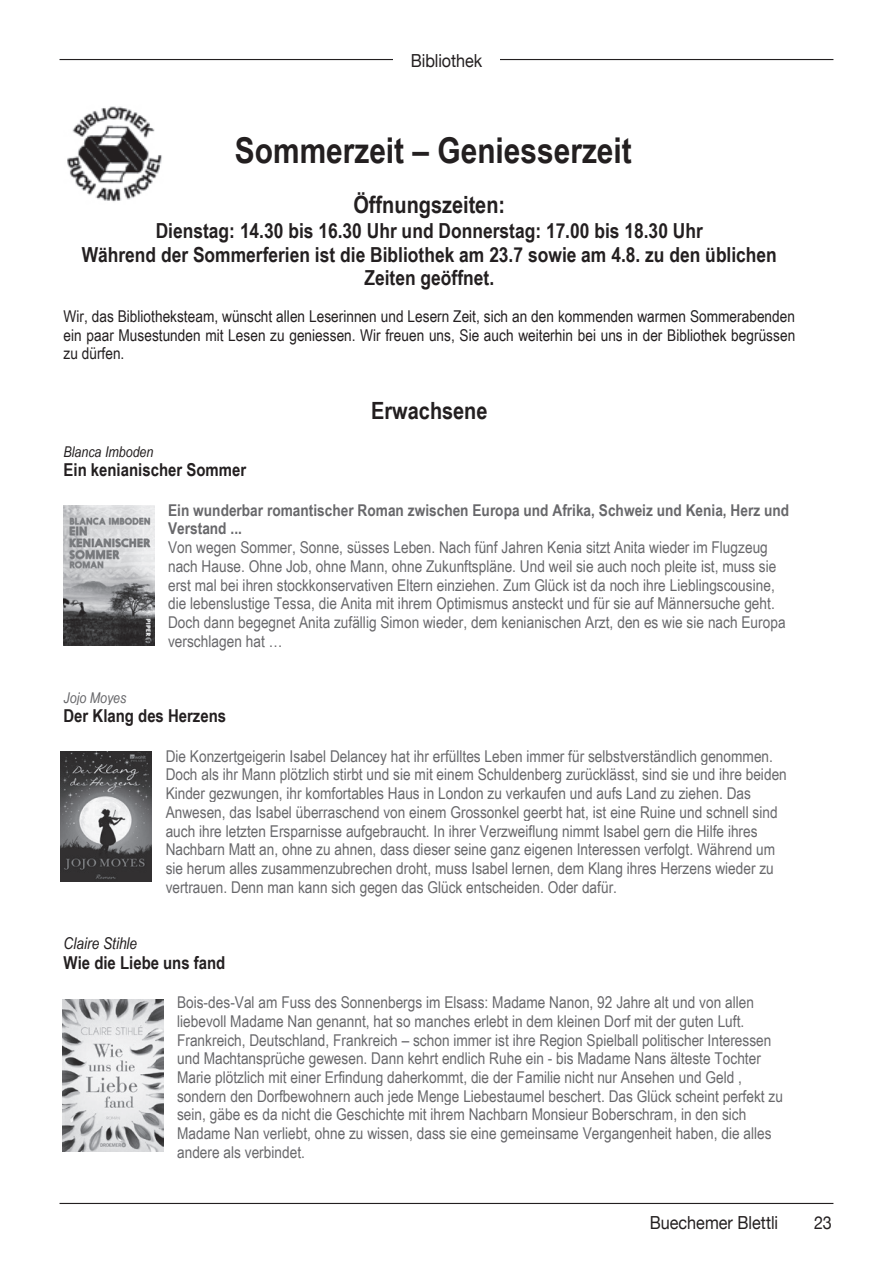
<style>
.page{position:relative;width:893px;height:1263px;background:#fff}
.page>*{position:absolute;margin:0;border:0;box-sizing:border-box;transform-origin:0 0}
.t1{font:700 35.55px "Arial Narrow";color:#231f20}
.t2{font:700 23.7px "Arial Narrow";color:#231f20}
.t3{font:700 20.7px/23.9px "Arial Narrow";color:#231f20;text-align:center}
.t4{font:18px "Helvetica Neue";color:#231f20;scale:.9 1}
.t5{font:700 17.85px "Arial Narrow";color:#231f20}
.t6{font:16.2px/18.8px "Arial Narrow";color:#68686b}
.t7{font:16.2px/18.8px "Arial Narrow";color:#231f20;text-align:justify}
.t8{font:700 16.2px/18.8px "Arial Narrow";color:#68686b}
.t9{font:italic 16.2px "Arial Narrow";color:#231f20}
.t10{font:italic 14.85px "Arial Narrow";color:#231f20}
.t11{font:italic 14.85px "Arial Narrow";color:#68686b}
</style>
<div class="page">
<hr style="left:60px;top:1203px;width:773px;height:1px;background:#231f20">
<hr style="left:60px;top:59px;width:773px;height:1px;background:#231f20">
<div style="left:393px;top:44px;width:107px;height:29px;background:#fff"></div>
<img style="left:63px;top:505px;width:91px;height:140px">
<img style="left:60px;top:751px;width:92px;height:131px">
<img style="left:63px;top:999px;width:100px;height:152px">
<img style="left:67px;top:106px;width:95px;height:96px">
<p class="t4" style="left:411px;top:48px;width:81px">Bibliothek</p>
<h1 class="t1" style="left:235px;top:124px;width:398px">Sommerzeit – Geniesserzeit</h1>
<h2 class="t2" style="left:353px;top:187px;width:153px">Öffnungszeiten:</h2>
<p class="t3" style="left:82px;top:217px;width:697px">Dienstag: 14.30 bis 16.30 Uhr und Donnerstag: 17.00 bis 18.30 Uhr<br>Während der Sommerferien ist die Bibliothek am 23.7 sowie am 4.8. zu den üblichen<br>Zeiten geöffnet.</p>
<p class="t7" style="left:64px;top:306px;width:733px">Wir, das Bibliotheksteam, wünscht allen Leserinnen und Lesern Zeit, sich an den kommenden warmen Sommerabenden ein paar Musestunden mit Lesen zu geniessen. Wir freuen uns, Sie auch weiterhin bei uns in der Bibliothek begrüssen zu dürfen.</p>
<h2 class="t2" style="left:371px;top:393px;width:118px">Erwachsene</h2>
<p class="t10" style="left:64px;top:441px;width:91px">Blanca Imboden</p>
<p class="t5" style="left:64px;top:456px;width:184px">Ein kenianischer Sommer</p>
<p class="t8" style="left:168px;top:500px;width:623px">Ein wunderbar romantischer Roman zwischen Europa und Afrika, Schweiz und Kenia, Herz und<br>Verstand ...</p>
<p class="t6" style="left:168px;top:537px;width:619px">Von wegen Sommer, Sonne, süsses Leben. Nach fünf Jahren Kenia sitzt Anita wieder im Flugzeug nach Hause. Ohne Job, ohne Mann, ohne Zukunftspläne. Und weil sie auch noch pleite ist, muss sie erst mal bei ihren stockkonservativen Eltern einziehen. Zum Glück ist da noch ihre Lieblingscousine, die lebenslustige Tessa, die Anita mit ihrem Optimismus ansteckt und für sie auf Männersuche geht.<br>Doch dann begegnet Anita zufällig Simon wieder, dem kenianischen Arzt, den es wie sie nach Europa verschlagen hat …</p>
<p class="t11" style="left:64px;top:687px;width:64px">Jojo Moyes</p>
<p class="t5" style="left:64px;top:702px;width:164px">Der Klang des Herzens</p>
<p class="t6" style="left:166px;top:746px;width:623px">Die Konzertgeigerin Isabel Delancey hat ihr erfülltes Leben immer für selbstverständlich genommen.<br>Doch als ihr Mann plötzlich stirbt und sie mit einem Schuldenberg zurücklässt, sind sie und ihre beiden Kinder gezwungen, ihr komfortables Haus in London zu verkaufen und aufs Land zu ziehen. Das Anwesen, das Isabel überraschend von einem Grossonkel geerbt hat, ist eine Ruine und schnell sind auch ihre letzten Ersparnisse aufgebraucht. In ihrer Verzweiflung nimmt Isabel gern die Hilfe ihres Nachbarn Matt an, ohne zu ahnen, dass dieser seine ganz eigenen Interessen verfolgt. Während um sie herum alles zusammenzubrechen droht, muss Isabel lernen, dem Klang ihres Herzens wieder zu vertrauen. Denn man kann sich gegen das Glück entscheiden. Oder dafür.</p>
<p class="t9" style="left:64px;top:932px;width:75px">Claire Stihle</p>
<p class="t5" style="left:64px;top:949px;width:163px">Wie die Liebe uns fand</p>
<p class="t6" style="left:177px;top:992px;width:607px">Bois-des-Val am Fuss des Sonnenbergs im Elsass: Madame Nanon, 92 Jahre alt und von allen liebevoll Madame Nan genannt, hat so manches erlebt in dem kleinen Dorf mit der guten Luft.<br>Frankreich, Deutschland, Frankreich – schon immer ist ihre Region Spielball politischer Interessen und Machtansprüche gewesen. Dann kehrt endlich Ruhe ein - bis Madame Nans älteste Tochter Marie plötzlich mit einer Erfindung daherkommt, die der Familie nicht nur Ansehen und Geld , sondern den Dorfbewohnern auch jede Menge Liebestaumel beschert. Das Glück scheint perfekt zu sein, gäbe es da nicht die Geschichte mit ihrem Nachbarn Monsieur Boberschram, in den sich Madame Nan verliebt, ohne zu wissen, dass sie eine gemeinsame Vergangenheit haben, die alles andere als verbindet.</p>
<p class="t4" style="left:650px;top:1210px;width:144px">Buechemer Blettli</p>
<p class="t4" style="left:814px;top:1210px;width:21px">23</p>
</div>
